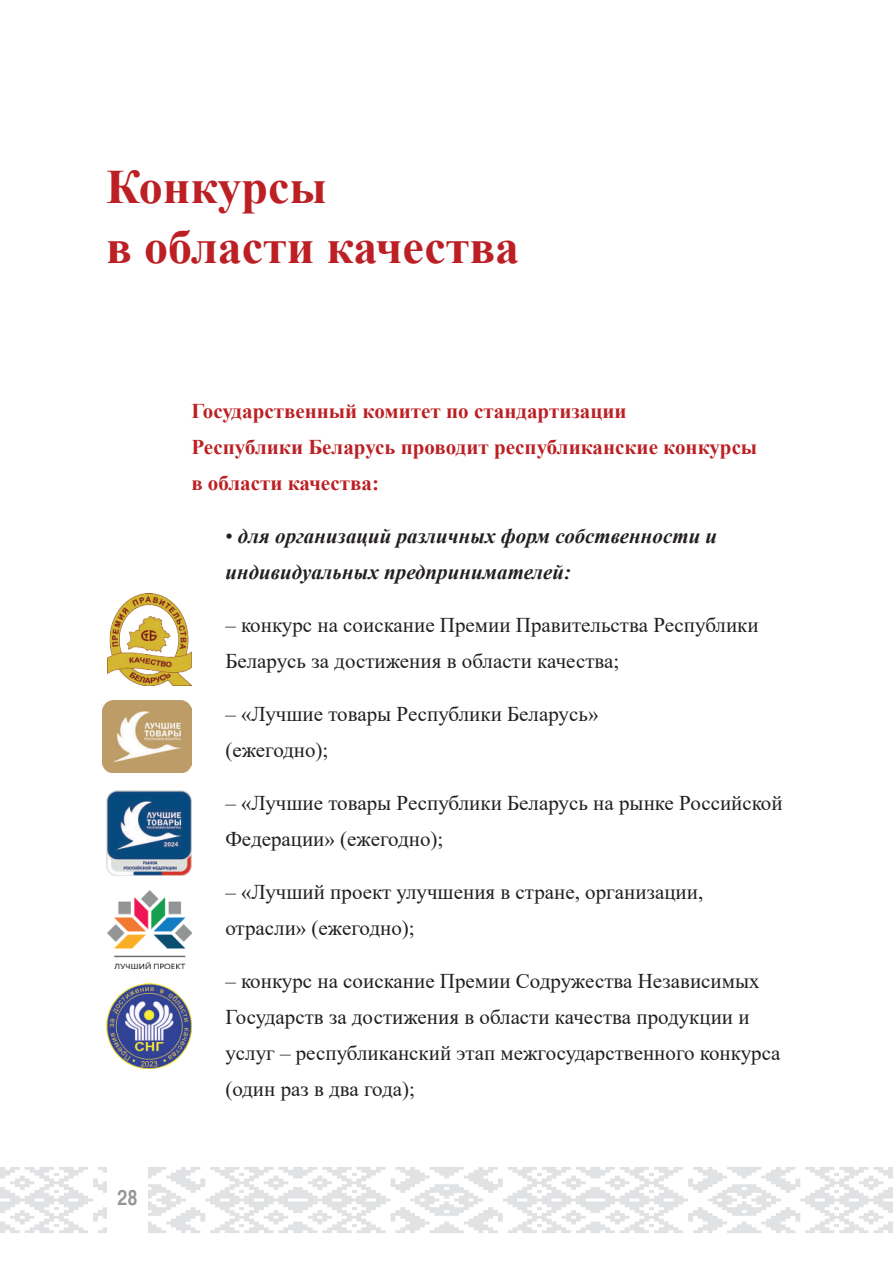
<style>
.page{position:relative;width:893px;height:1263px;background:#fff}
.page>*{position:absolute;margin:0;border:0;box-sizing:border-box;transform-origin:0 0}
.t1{font:700 48px/60px "Times New Roman";color:#bc2024}
.t2{font:21px/36px "Times New Roman";color:#231f20}
.t3{font:700 21px/36px "Times New Roman";color:#bc2024}
.t4{font:italic 700 21px/36px "Times New Roman";color:#231f20}
.t5{font:500 21px "Pragmatica Cond";color:#939598}
.s1{font-weight:400;font-style:normal}
</style>
<div class="page">
<svg style="left:0;top:1167px;width:893px;height:66px"></svg>
<div style="left:107px;top:1157px;width:41px;height:105px;background:#fff"></div>
<img style="left:107px;top:594px;width:84px;height:92px">
<img style="left:106px;top:983px;width:85px;height:86px">
<img style="left:103px;top:701px;width:88px;height:71px">
<img style="left:106px;top:791px;width:85px;height:84px">
<img style="left:107px;top:891px;width:84px;height:77px">
<h1 class="t1" style="left:106px;top:155px;width:414px">Конкурсы<br>в области качества</h1>
<p class="t5" style="left:117px;top:1185px;width:22px">28</p>
<p class="t3" style="left:191px;top:393px;width:567px">Государственный комитет по стандартизации<br>Республики Беларусь проводит республиканские конкурсы в области качества:</p>
<p class="t4" style="left:225px;top:518px;width:493px"><span class="s1">•</span> для организаций различных форм собственности и индивидуальных предпринимателей:</p>
<p class="t2" style="left:225px;top:606px;width:535px">– конкурс на соискание Премии Правительства Республики<br>Беларусь за достижения в области качества;</p>
<p class="t2" style="left:225px;top:695px;width:375px">– «Лучшие товары Республики Беларусь» (ежегодно);</p>
<p class="t2" style="left:225px;top:784px;width:559px">– «Лучшие товары Республики Беларусь на рынке Российской<br>Федерации» (ежегодно);</p>
<p class="t2" style="left:225px;top:873px;width:479px">– «Лучший проект улучшения в стране, организации, отрасли» (ежегодно);</p>
<p class="t2" style="left:225px;top:962px;width:557px">– конкурс на соискание Премии Содружества Независимых Государств за достижения в области качества продукции и услуг – республиканский этап межгосударственного конкурса (один раз в два года);</p>
</div>
